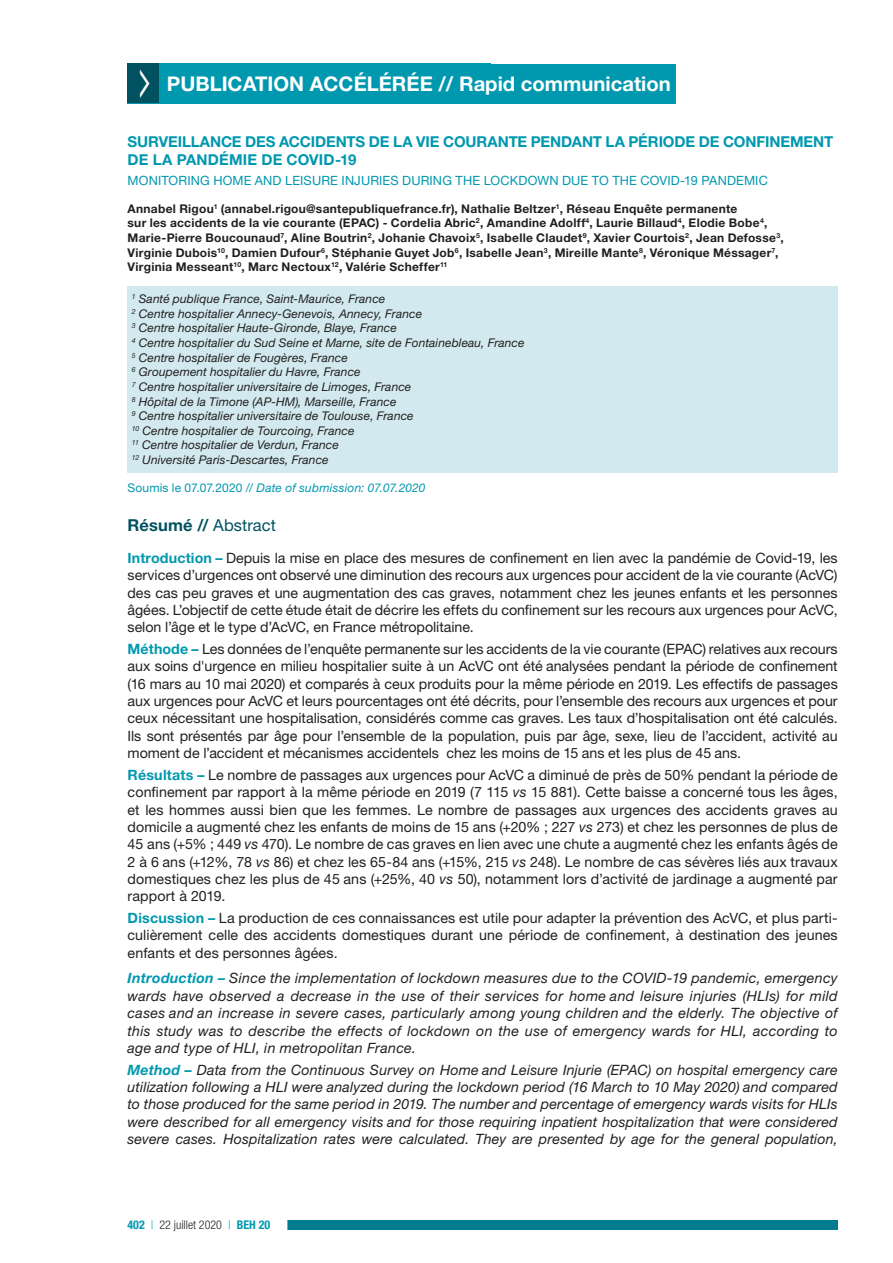
<style>
.page{position:relative;width:893px;height:1263px;background:#fff}
.page>*{position:absolute;margin:0;border:0;box-sizing:border-box;transform-origin:0 0}
.t1{font:700 20.25px "Helvetica Neue LT Std";color:#fff}
.t2{font:700 16.5px "Helvetica Neue LT Std";letter-spacing:.01em;color:#005260}
.t3{font:700 15px/18.3px "Helvetica Neue LT Std";letter-spacing:-.01em;color:#0098af}
.t4{font:14.25px/17.4px "Helvetica Neue LT Std";color:#231f20;text-align:justify}
.t5{font:italic 14.25px/17.4px "Helvetica Neue LT Std";letter-spacing:.015em;color:#231f20;text-align:justify}
.t6{font:12.75px "Helvetica Neue LT Std";letter-spacing:.01em;color:#0098af}
.t7{font:italic 12px/14.7px "Helvetica Neue LT Std";letter-spacing:.005em;color:#231f20}
.t8{font:700 12px/14.7px "Helvetica Neue LT Std";letter-spacing:.025em;color:#231f20}
.t9{font:italic 12px "Helvetica Neue LT Std";letter-spacing:.015em;color:#0098af}
.t10{font:300 condensed 12px "Helvetica Neue LT Std";color:#231f20}
.s1{font-style:normal}
.s2{font-weight:400}
.s3{font-weight:700;color:#0098af}
.s4{font-style:italic}
.s5{color:#0098af}
</style>
<div class="page">
<div style="left:242px;top:1221px;width:596px;height:9px;background:#007c8f"></div>
<div style="left:110px;top:1219px;width:177px;height:12px;background:#fff"></div>
<div style="left:128px;top:286px;width:710px;height:187px;background:#d2eaef"></div>
<div style="left:128px;top:64px;width:548px;height:39px;background:#0098af"></div>
<div style="left:128px;top:64px;width:31px;height:39px;background:#005260"></div>
<h1 class="t1" style="left:167px;top:71px;width:505px">PUBLICATION ACCÉLÉRÉE // Rapid communication</h1>
<p class="t3" style="left:128px;top:132px;width:707px">SURVEILLANCE DES ACCIDENTS DE LA VIE COURANTE PENDANT LA PÉRIODE DE CONFINEMENT<br>DE LA PANDÉMIE DE COVID-19</p>
<p class="t6" style="left:128px;top:173px;width:642px">MONITORING HOME AND LEISURE INJURIES DURING THE LOCKDOWN DUE TO THE COVID-19 PANDEMIC</p>
<p class="t8" style="left:128px;top:201px;width:658px">Annabel Rigou<sup>1</sup> (annabel.rigou@santepubliquefrance.fr), Nathalie Beltzer<sup>1</sup>, Réseau Enquête permanente<br>sur les accidents de la vie courante (EPAC) - Cordelia Abric<sup>2</sup>, Amandine Adolff<sup>4</sup>, Laurie Billaud<sup>4</sup>, Elodie Bobe<sup>4</sup>, Marie-Pierre Boucounaud<sup>7</sup>, Aline Boutrin<sup>2</sup>, Johanie Chavoix<sup>5</sup>, Isabelle Claudet<sup>9</sup>, Xavier Courtois<sup>2</sup>, Jean Defosse<sup>3</sup>, Virginie Dubois<sup>10</sup>, Damien Dufour<sup>6</sup>, Stéphanie Guyet Job<sup>6</sup>, Isabelle Jean<sup>3</sup>, Mireille Mante<sup>8</sup>, Véronique Méssager<sup>7</sup>, Virginia Messeant<sup>10</sup>, Marc Nectoux<sup>12</sup>, Valérie Scheffer<sup>11</sup></p>
<p class="t7" style="left:132px;top:291px;width:394px"><sup>1</sup> Santé publique France, Saint-Maurice, France<br><sup>2</sup> Centre hospitalier Annecy-Genevois, Annecy, France<br><sup>3</sup> Centre hospitalier Haute-Gironde, Blaye, France<br><sup>4</sup> Centre hospitalier du Sud Seine et Marne, site de Fontainebleau, France <sup>5</sup> Centre hospitalier de Fougères, France<br><sup>6</sup> Groupement hospitalier du Havre, France<br><sup>7</sup> Centre hospitalier universitaire de Limoges, France<br><sup>8</sup> Hôpital de la Timone (AP-HM), Marseille, France<br><sup>9</sup> Centre hospitalier universitaire de Toulouse, France<br><sup>10</sup> Centre hospitalier de Tourcoing, France<br><sup>11</sup> Centre hospitalier de Verdun, France<br><sup>12</sup> Université Paris-Descartes, France</p>
<p class="t9" style="left:128px;top:480px;width:300px"><span class="s1">Soumis le 07.07.2020 //</span> Date of submission: 07.07.2020</p>
<p class="t2" style="left:128px;top:515px;width:150px">Résumé // <span class="s2">Abstract</span></p>
<p class="t4" style="left:128px;top:549px;width:712px"><span class="s3">Introduction –</span> Depuis la mise en place des mesures de confinement en lien avec la pandémie de Covid-19, les services d’urgences ont observé une diminution des recours aux urgences pour accident de la vie courante (AcVC) des cas peu graves et une augmentation des cas graves, notamment chez les jeunes enfants et les personnes âgées. L’objectif de cette étude était de décrire les effets du confinement sur les recours aux urgences pour AcVC, selon l’âge et le type d’AcVC, en France métropolitaine.</p>
<p class="t4" style="left:128px;top:640px;width:712px"><span class="s3">Méthode –</span> Les données de l’enquête permanente sur les accidents de la vie courante (EPAC) relatives aux recours aux soins d'urgence en milieu hospitalier suite à un AcVC ont été analysées pendant la période de confinement (16 mars au 10 mai 2020) et comparés à ceux produits pour la même période en 2019. Les effectifs de passages aux urgences pour AcVC et leurs pourcentages ont été décrits, pour l’ensemble des recours aux urgences et pour ceux nécessitant une hospitalisation, considérés comme cas graves. Les taux d’hospitalisation ont été calculés.<br>Ils sont présentés par âge pour l’ensemble de la population, puis par âge, sexe, lieu de l’accident, activité au moment de l’accident et mécanismes accidentels chez les moins de 15 ans et les plus de 45 ans.</p>
<p class="t4" style="left:128px;top:766px;width:712px"><span class="s3">Résultats –</span> Le nombre de passages aux urgences pour AcVC a diminué de près de 50% pendant la période de confinement par rapport à la même période en 2019 (7 115 <span class="s4">vs</span> 15 881). Cette baisse a concerné tous les âges, et les hommes aussi bien que les femmes. Le nombre de passages aux urgences des accidents graves au domicile a augmenté chez les enfants de moins de 15 ans (+20% ; 227 <span class="s4">vs</span> 273) et chez les personnes de plus de 45 ans (+5% ; 449 <span class="s4">vs</span> 470). Le nombre de cas graves en lien avec une chute a augmenté chez les enfants âgés de 2 à 6 ans (+12%, 78 <span class="s4">vs</span> 86) et chez les 65-84 ans (+15%, 215 <span class="s4">vs</span> 248). Le nombre de cas sévères liés aux travaux domestiques chez les plus de 45 ans (+25%, 40 <span class="s4">vs</span> 50), notamment lors d’activité de jardinage a augmenté par rapport à 2019.</p>
<p class="t4" style="left:128px;top:909px;width:712px"><span class="s3">Discussion –</span> La production de ces connaissances est utile pour adapter la prévention des AcVC, et plus parti&shy;culièrement celle des accidents domestiques durant une période de confinement, à destination des jeunes enfants et des personnes âgées.</p>
<p class="t5" style="left:128px;top:969px;width:712px"><span class="s3">Introduction –</span> Since the implementation of lockdown measures due to the COVID-19 pandemic, emergency wards have observed a decrease in the use of their services for home and leisure injuries (HLIs) for mild cases and an increase in severe cases, particularly among young children and the elderly. The objective of this study was to describe the effects of lockdown on the use of emergency wards for HLI, according to age and type of HLI, in metropolitan France.</p>
<p class="t5" style="left:128px;top:1060px;width:712px"><span class="s3">Method –</span> Data from the Continuous Survey on Home and Leisure Injurie (EPAC) on hospital emergency care utilization following a HLI were analyzed during the lockdown period (16 March to 10 May 2020) and compared to those produced for the same period in 2019. The number and percentage of emergency wards visits for HLIs were described for all emergency visits and for those requiring inpatient hospitalization that were considered severe cases. Hospitalization rates were calculated. They are presented by age for the general population,</p>
<p class="t10" style="left:128px;top:1218px;width:144px"><span class="s3">402</span> <span class="s5">|</span> 22 juillet 2020 <span class="s5">|</span> <span class="s3">BEH 20</span></p>
</div>
